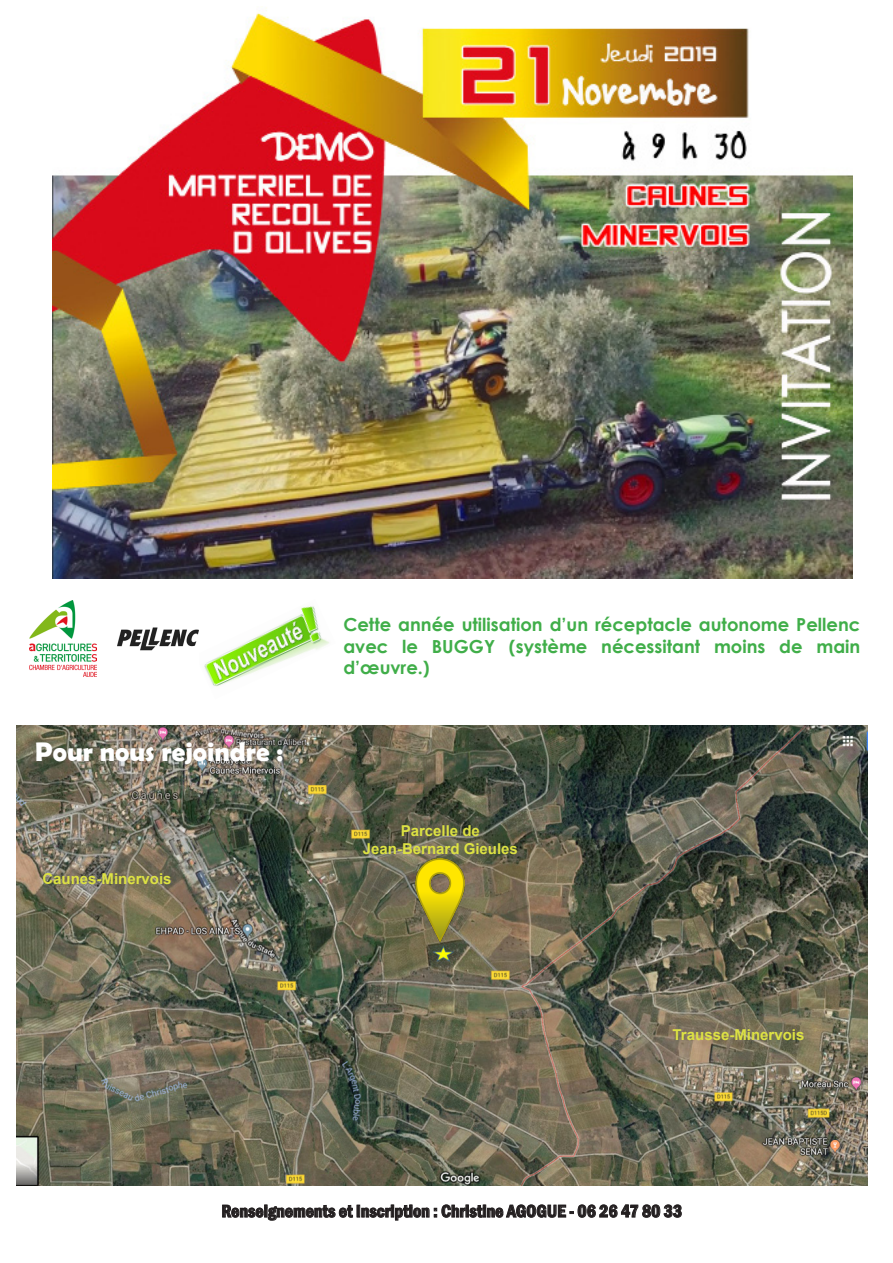
<style>
.page{position:relative;width:893px;height:1263px;background:#fff}
.page>*{position:absolute;margin:0;border:0;box-sizing:border-box;transform-origin:0 0}
.t1{font:700 27px "Berlin Sans FB Demi";color:#fff}
.t2{font:700 18px/21.6px "Century Gothic";color:#40ae49;text-align:justify}
.t3{font:600 condensed 18px "Franklin Gothic";color:#231f20}
.t4{font:700 15px "Arial";color:#dde243}
</style>
<div class="page">
<img style="left:16px;top:725px;width:851px;height:460px">
<svg style="left:222px;top:1204px;width:460px;height:17px"></svg>
<img style="left:415px;top:859px;width:49px;height:83px">
<img style="left:198px;top:606px;width:131px;height:81px">
<img style="left:30px;top:600px;width:66px;height:76px">
<img style="left:118px;top:627px;width:80px;height:24px">
<img style="left:52px;top:7px;width:801px;height:571px">
<p class="t1" style="left:35px;top:736px;width:249px">Pour nous rejoindre :</p>
<p class="t4" style="left:42px;top:868px;width:131px">Caunes-Minervois</p>
<p class="t2" style="left:343px;top:613px;width:518px">Cette année utilisation d’un réceptacle autonome Pellenc avec le BUGGY (système nécessitant moins de main d’œuvre.)</p>
<p class="t4" style="left:401px;top:821px;width:81px">Parcelle de</p>
<p class="t4" style="left:363px;top:839px;width:157px">Jean-Bernard Gieules</p>
<p class="t4" style="left:673px;top:1024px;width:133px">Trausse-Minervois</p>
<p class="t3" style="left:221px;top:1199px;width:462px">Renseignements et Inscription : Christine AGOGUE - 06 26 47 80 33</p>
</div>
